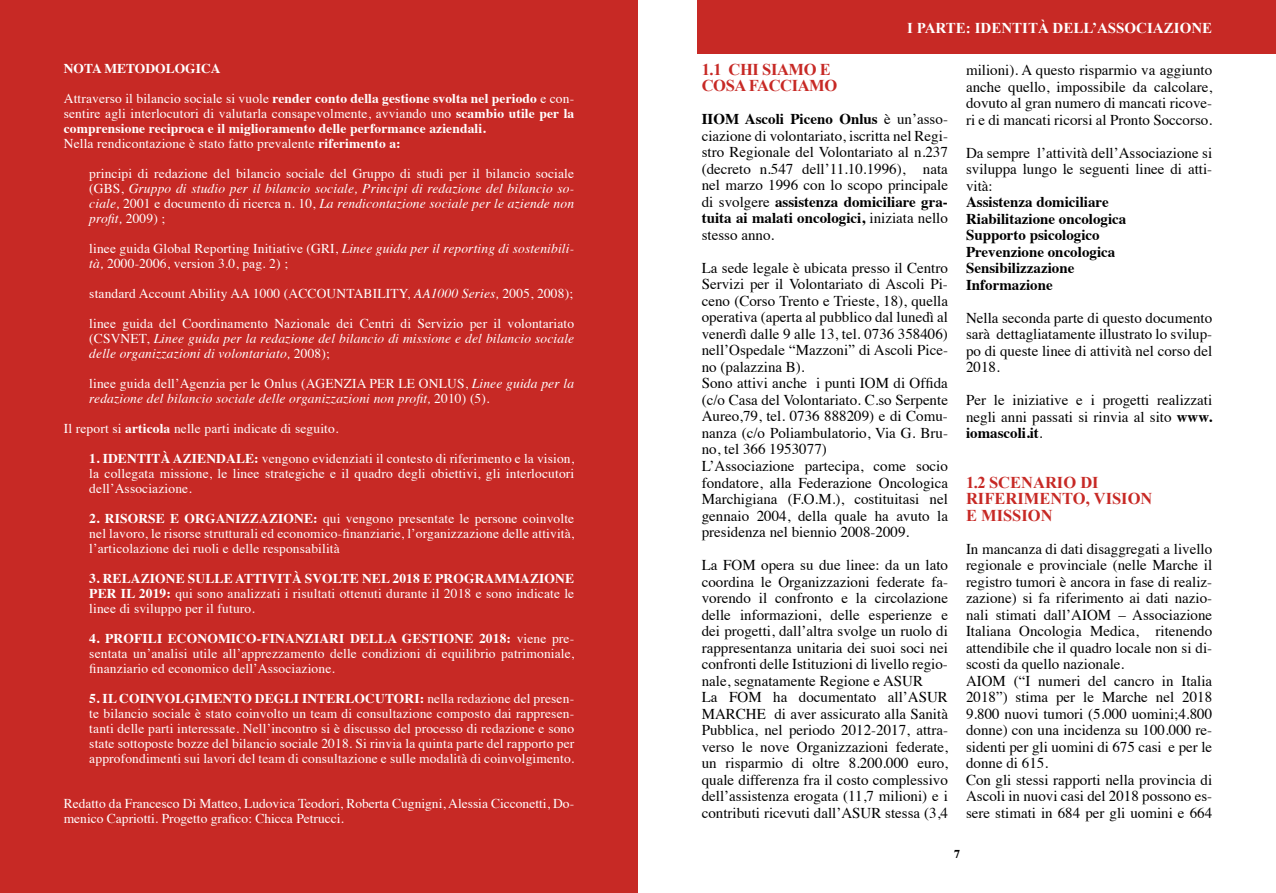
<style>
.page{position:relative;width:1276px;height:893px;background:#fff}
.page>*{position:absolute;margin:0;border:0;box-sizing:border-box;transform-origin:0 0}
.t1{font:700 16.5px/16.5px "Times New Roman";color:#c72925}
.t2{font:700 16.5px/16.5px "Times New Roman";letter-spacing:-.025em;color:#c72925}
.t3{font:15px/16.5px "Times";color:#000;text-align:justify}
.t4{font:700 15px/16.5px "Times";color:#000}
.t5{font:700 15px "Times New Roman";color:#fff}
.t6{font:13.5px/15px "Times";letter-spacing:.01em;color:#fff;text-align:justify}
.t7{font:italic 13.5px/15px "Times";letter-spacing:.01em;color:#fff;text-align:justify}
.t8{font:700 13.5px "Times";color:#fff}
.t9{font:700 12px "Times";color:#000}
.s1{font-weight:700}
.s2{font-style:normal}
.s3{font-style:italic}
</style>
<div class="page">
<div style="left:698px;top:0;width:578px;height:54px;background:#c72925"></div>
<div style="left:0;top:0;width:638px;height:893px;background:#c72925"></div>
<p class="t8" style="left:64px;top:55px;width:158px">NOTA METODOLOGICA</p>
<p class="t6" style="left:64px;top:90px;width:512px;text-align:left">Attraverso il bilancio sociale si vuole <span class="s1">render conto della gestione svolta nel periodo</span> e con&shy;sentire agli interlocutori di valutarla consapevolmente, avviando uno <span class="s1">scambio utile per la comprensione reciproca e il miglioramento delle performance aziendali.<br></span>Nella rendicontazione è stato fatto prevalente <span class="s1">riferimento a:</span></p>
<p class="t7" style="left:89px;top:165px;width:486px"><span class="s2">principi di redazione del bilancio sociale del Gruppo di studi per il bilancio sociale (GBS,</span> Gruppo di studio per il bilancio sociale, Principi di redazione del bilancio so&shy;ciale, <span class="s2">2001 e documento di ricerca n. 10,</span> La rendicontazione sociale per le aziende non profit, <span class="s2">2009) ;</span></p>
<p class="t6" style="left:89px;top:240px;width:486px">linee guida Global Reporting Initiative (GRI, <span class="s3">Linee guida per il reporting di sostenibili&shy;tà,</span> 2000-2006, version 3.0, pag. 2) ;</p>
<p class="t6" style="left:89px;top:285px;width:485px">standard Account Ability AA 1000 (ACCOUNTABILITY, <span class="s3">AA1000 Series,</span> 2005, 2008);</p>
<p class="t7" style="left:89px;top:315px;width:486px"><span class="s2">linee guida del Coordinamento Nazionale dei Centri di Servizio per il volontariato (CSVNET,</span> Linee guida per la redazione del bilancio di missione e del bilancio sociale delle organizzazioni di volontariato, <span class="s2">2008);</span></p>
<p class="t7" style="left:89px;top:375px;width:486px"><span class="s2">linee guida dell’Agenzia per le Onlus (AGENZIA PER LE ONLUS,</span> Linee guida per la redazione del bilancio sociale delle organizzazioni non profit, <span class="s2">2010) (5).</span></p>
<p class="t6" style="left:64px;top:420px;width:276px">Il report si <span class="s1">articola</span> nelle parti indicate di seguito.</p>
<p class="t6" style="left:89px;top:450px;width:486px"><span class="s1">1. IDENTITÀ AZIENDALE:</span> vengono evidenziati il contesto di riferimento e la vision, la collegata missione, le linee strategiche e il quadro degli obiettivi, gli interlocutori dell’Associazione.</p>
<p class="t6" style="left:89px;top:510px;width:486px"><span class="s1">2. RISORSE E ORGANIZZAZIONE:</span> qui vengono presentate le persone coinvolte nel lavoro, le risorse strutturali ed economico-finanziarie, l’organizzazione delle attività, l’articolazione dei ruoli e delle responsabilità</p>
<p class="t6" style="left:89px;top:570px;width:486px"><span class="s1">3. RELAZIONE SULLE ATTIVITÀ SVOLTE NEL 2018 E PROGRAMMAZIONE PER IL 2019:</span> qui sono analizzati i risultati ottenuti durante il 2018 e sono indicate le linee di sviluppo per il futuro.</p>
<p class="t6" style="left:89px;top:630px;width:486px"><span class="s1">4. PROFILI ECONOMICO-FINANZIARI DELLA GESTIONE 2018:</span> viene pre&shy;sentata un’analisi utile all’apprezzamento delle condizioni di equilibrio patrimoniale, finanziario ed economico dell’Associazione.</p>
<p class="t6" style="left:89px;top:690px;width:486px"><span class="s1">5. IL COINVOLGIMENTO DEGLI INTERLOCUTORI:</span> nella redazione del presen&shy;te bilancio sociale è stato coinvolto un team di consultazione composto dai rappresen&shy;tanti delle parti interessate. Nell’incontro si è discusso del processo di redazione e sono state sottoposte bozze del bilancio sociale 2018. Si rinvia la quinta parte del rapporto per approfondimenti sui lavori del team di consultazione e sulle modalità di coinvolgimento.</p>
<p class="t6" style="left:64px;top:795px;width:512px">Redatto da Francesco Di Matteo, Ludovica Teodori, Roberta Cugnigni, Alessia Cicconetti, Do&shy;menico Capriotti. Progetto grafico: Chicca Petrucci.</p>
<p class="t5" style="left:907px;top:18px;width:306px">I PARTE: IDENTITÀ DELL’ASSOCIAZIONE</p>
<p class="t2" style="left:702px;top:61px;width:137px">1.1 CHI SIAMO E<br>COSA FACCIAMO</p>
<p class="t3" style="left:702px;top:110px;width:248px"><span class="s1">IIOM Ascoli Piceno Onlus</span> è un’asso&shy;ciazione di volontariato, iscritta nel Regi&shy;stro Regionale del Volontariato al n.237 (decreto n.547 dell’11.10.1996), nata nel marzo 1996 con lo scopo principale di svolgere <span class="s1">assistenza domiciliare gra&shy;tuita ai malati oncologici,</span> iniziata nello stesso anno.</p>
<p class="t3" style="left:702px;top:258px;width:248px;text-align:left">La sede legale è ubicata presso il Centro Servizi per il Volontariato di Ascoli Pi&shy;ceno (Corso Trento e Trieste, 18), quella operativa (aperta al pubblico dal lunedì al venerdì dalle 9 alle 13, tel. 0736 358406) nell’Ospedale “Mazzoni” di Ascoli Pice&shy;no (palazzina B).<br>Sono attivi anche i punti IOM di Offida (c/o Casa del Volontariato. C.so Serpente Aureo,79, tel. 0736 888209) e di Comu&shy;nanza (c/o Poliambulatorio, Via G. Bru&shy;no, tel 366 1953077)<br>L’Associazione partecipa, come socio fondatore, alla Federazione Oncologica Marchigiana (F.O.M.), costituitasi nel gennaio 2004, della quale ha avuto la presidenza nel biennio 2008-2009.</p>
<p class="t3" style="left:702px;top:555px;width:248px;text-align:left">La FOM opera su due linee: da un lato coordina le Organizzazioni federate fa&shy;vorendo il confronto e la circolazione delle informazioni, delle esperienze e dei progetti, dall’altra svolge un ruolo di rappresentanza unitaria dei suoi soci nei confronti delle Istituzioni di livello regio&shy;nale, segnatamente Regione e ASUR<br>La FOM ha documentato all’ASUR MARCHE di aver assicurato alla Sanità Pubblica, nel periodo 2012-2017, attra&shy;verso le nove Organizzazioni federate, un risparmio di oltre 8.200.000 euro, quale differenza fra il costo complessivo dell’assistenza erogata (11,7 milioni) e i contributi ricevuti dall’ASUR stessa (3,4</p>
<p class="t3" style="left:966px;top:60px;width:248px">milioni). A questo risparmio va aggiunto anche quello, impossibile da calcolare, dovuto al gran numero di mancati ricove&shy;ri e di mancati ricorsi al Pronto Soccorso.</p>
<p class="t3" style="left:966px;top:143px;width:248px">Da sempre l’attività dell’Associazione si sviluppa lungo le seguenti linee di atti&shy;vità:</p>
<p class="t4" style="left:966px;top:192px;width:162px">Assistenza domiciliare<br>Riabilitazione oncologica<br>Supporto psicologico<br>Prevenzione oncologica<br>Sensibilizzazione<br>Informazione</p>
<p class="t3" style="left:966px;top:308px;width:248px">Nella seconda parte di questo documento sarà dettagliatamente illustrato lo svilup&shy;po di queste linee di attività nel corso del 2018.</p>
<p class="t3" style="left:966px;top:390px;width:248px">Per le iniziative e i progetti realizzati negli anni passati si rinvia al sito <span class="s1">www. iomascoli.it</span>.</p>
<p class="t1" style="left:966px;top:473px;width:188px">1.2 SCENARIO DI<br>RIFERIMENTO, VISION<br>E MISSION</p>
<p class="t3" style="left:966px;top:539px;width:248px;text-align:left">In mancanza di dati disaggregati a livello regionale e provinciale (nelle Marche il registro tumori è ancora in fase di realiz&shy;zazione) si fa riferimento ai dati nazio&shy;nali stimati dall’AIOM – Associazione Italiana Oncologia Medica, ritenendo attendibile che il quadro locale non si di&shy;scosti da quello nazionale.<br>AIOM (“I numeri del cancro in Italia 2018”) stima per le Marche nel 2018<br>9.800 nuovi tumori (5.000 uomini;4.800 donne) con una incidenza su 100.000 re&shy;sidenti per gli uomini di 675 casi e per le donne di 615.<br>Con gli stessi rapporti nella provincia di Ascoli in nuovi casi del 2018 possono es&shy;sere stimati in 684 per gli uomini e 664</p>
<p class="t9" style="left:954px;top:842px;width:7px">7</p>
</div>
